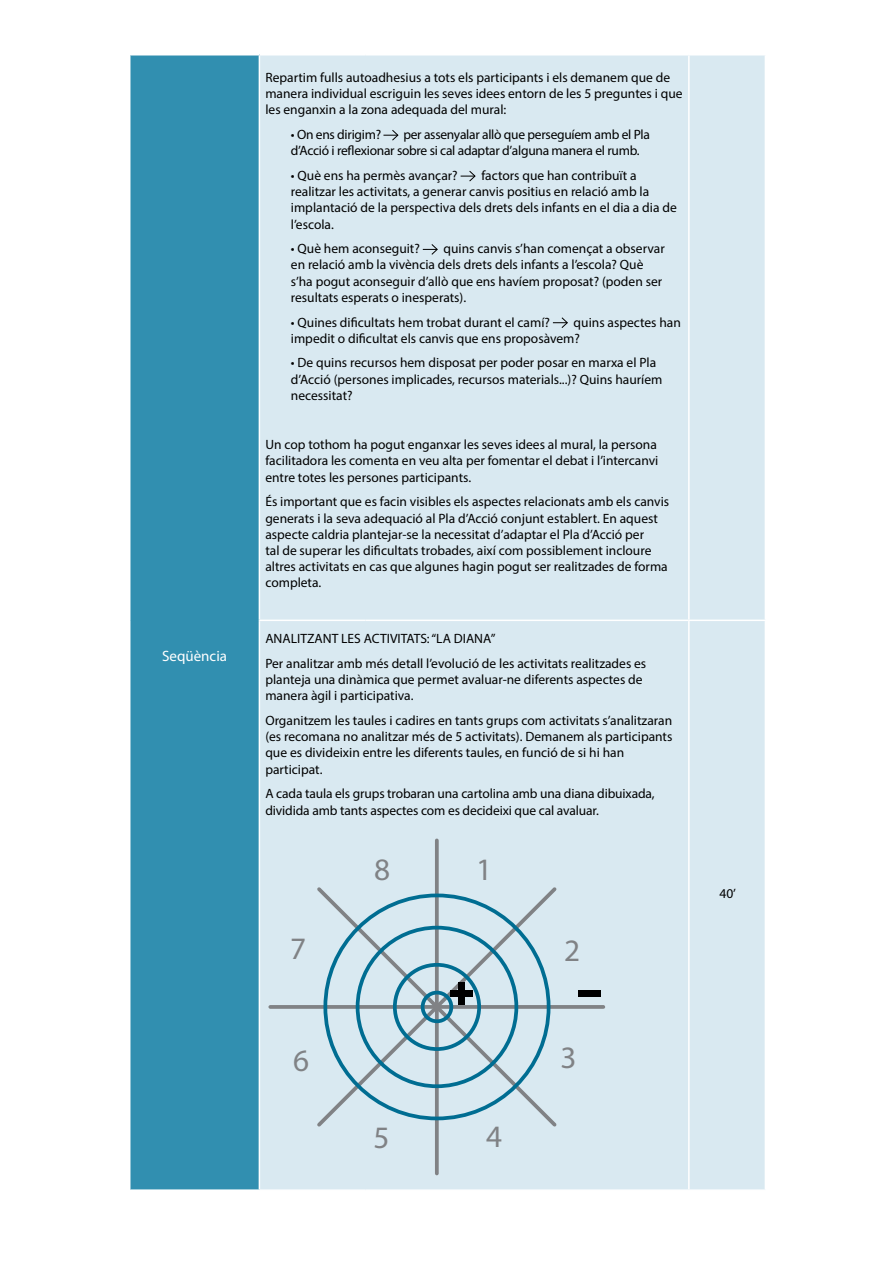
<style>
.page{position:relative;width:893px;height:1263px;background:#fff}
.page>*{position:absolute;margin:0;border:0;box-sizing:border-box;transform-origin:0 0}
.t1{font:31.2px "Myriad Pro";color:#808285}
.t2{font:15px "Myriad Pro";color:#fff}
.t3{font:13.5px/16.2px "Myriad Pro";color:#000}
.t4{font:13.5px/16.2px "Myriad Pro";letter-spacing:-.02em;color:#000}
</style>
<div class="page">
<div style="left:130px;top:55px;width:129px;height:1135px;background:#318fb0"></div>
<div style="left:260px;top:56px;width:505px;height:1133px;background:#d9e9f1"></div>
<hr style="left:129px;top:54px;width:130px;height:2px;background:#fff">
<hr style="left:688px;top:56px;width:2px;height:564px;background:#fff">
<hr style="left:259px;top:620px;width:107px;height:1px;background:#fff">
<hr style="left:366px;top:620px;width:323px;height:1px;background:#fff">
<hr style="left:689px;top:620px;width:77px;height:1px;background:#fff">
<hr style="left:688px;top:621px;width:2px;height:568px;background:#fff">
<hr style="left:129px;top:1189px;width:130px;height:2px;background:#fff">
<svg style="left:383px;top:129px;width:16px;height:12px"></svg>
<svg style="left:461px;top:170px;width:15px;height:12px"></svg>
<svg style="left:423px;top:243px;width:15px;height:13px"></svg>
<svg style="left:553px;top:316px;width:16px;height:13px"></svg>
<svg style="left:270px;top:1005px;width:333px;height:4px"></svg>
<svg style="left:435px;top:840px;width:4px;height:333px"></svg>
<svg style="left:314px;top:884px;width:246px;height:246px"></svg>
<div style="left:421px;top:991px;width:32px;height:32px;border:4px solid #006d92;border-radius:50%"></div>
<div style="left:393px;top:963px;width:88px;height:88px;border:4px solid #006d92;border-radius:50%"></div>
<div style="left:356px;top:926px;width:162px;height:162px;border:4px solid #006d92;border-radius:50%"></div>
<div style="left:450px;top:990px;width:23px;height:6px;background:#000"></div>
<div style="left:458px;top:982px;width:7px;height:22px;background:#000"></div>
<div style="left:579px;top:990px;width:22px;height:6px;background:#000"></div>
<p class="t2" style="left:162px;top:647px;width:67px">Seqüència</p>
<p class="t3" style="left:265px;top:69px;width:419px">Repartim fulls autoadhesius a tots els participants i els demanem que de manera individual escriguin les seves idees entorn de les 5 preguntes i que les enganxin a la zona adequada del mural:</p>
<p class="t4" style="left:291px;top:126px;width:92px">• On ens dirigim?</p>
<p class="t4" style="left:291px;top:126px;width:361px;text-indent:112px">per assenyalar allò que perseguíem amb el Pla d’Acció i reflexionar sobre si cal adaptar d’alguna manera el rumb.</p>
<p class="t3" style="left:291px;top:167px;width:168px">• Què ens ha permès avançar?</p>
<p class="t3" style="left:291px;top:167px;width:387px;text-indent:190px">factors que han contribuït a realitzar les activitats, a generar canvis positius en relació amb la implantació de la perspectiva dels drets dels infants en el dia a dia de l’escola.</p>
<p class="t3" style="left:291px;top:240px;width:131px">• Què hem aconseguit?</p>
<p class="t3" style="left:291px;top:240px;width:375px;text-indent:153px">quins canvis s’han començat a observar en relació amb la vivència dels drets dels infants a l’escola? Què s’ha pogut aconseguir d’allò que ens havíem proposat? (poden ser resultats esperats o inesperats).</p>
<p class="t3" style="left:291px;top:314px;width:261px">• Quines dificultats hem trobat durant el camí?</p>
<p class="t3" style="left:291px;top:314px;width:392px;text-indent:283px">quins aspectes han impedit o dificultat els canvis que ens proposàvem?</p>
<p class="t3" style="left:291px;top:355px;width:373px">• De quins recursos hem disposat per poder posar en marxa el Pla d’Acció (persones implicades, recursos materials...)? Quins hauríem necessitat?</p>
<p class="t3" style="left:265px;top:436px;width:394px;text-align:justify">Un cop tothom ha pogut enganxar les seves idees al mural, la persona facilitadora les comenta en veu alta per fomentar el debat i l’intercanvi entre totes les persones participants.</p>
<p class="t3" style="left:265px;top:493px;width:405px">És important que es facin visibles els aspectes relacionats amb els canvis generats i la seva adequació al Pla d’Acció conjunt establert. En aquest aspecte caldria plantejar-se la necessitat d’adaptar el Pla d’Acció per<br>tal de superar les dificultats trobades, així com possiblement incloure altres activitats en cas que algunes hagin pogut ser realitzades de forma completa.</p>
<p class="t3" style="left:265px;top:626px;width:382px;line-height:24.8px">ANALITZANT LES ACTIVITATS: “LA DIANA”<br>Per analitzar amb més detall l’evolució de les activitats realitzades es</p>
<p class="t3" style="left:265px;top:671px;width:379px">planteja una dinàmica que permet avaluar-ne diferents aspectes de manera àgil i participativa.</p>
<p class="t3" style="left:265px;top:712px;width:409px">Organitzem les taules i cadires en tants grups com activitats s’analitzaran (es recomana no analitzar més de 5 activitats). Demanem als participants que es divideixin entre les diferents taules, en funció de si hi han participat.</p>
<p class="t3" style="left:265px;top:785px;width:391px">A cada taula els grups trobaran una cartolina amb una diana dibuixada, dividida amb tants aspectes com es decideixi que cal avaluar.</p>
<h1 class="t1" style="left:290px;top:929px;width:18px">7</h1>
<h1 class="t1" style="left:293px;top:1041px;width:18px">6</h1>
<h1 class="t1" style="left:374px;top:850px;width:18px">8</h1>
<h1 class="t1" style="left:476px;top:850px;width:18px">1</h1>
<h1 class="t1" style="left:373px;top:1118px;width:18px">5</h1>
<h1 class="t1" style="left:486px;top:1117px;width:18px">4</h1>
<h1 class="t1" style="left:564px;top:931px;width:18px">2</h1>
<h1 class="t1" style="left:560px;top:1038px;width:18px">3</h1>
<p class="t3" style="left:719px;top:885px;width:18px">40’</p>
</div>
